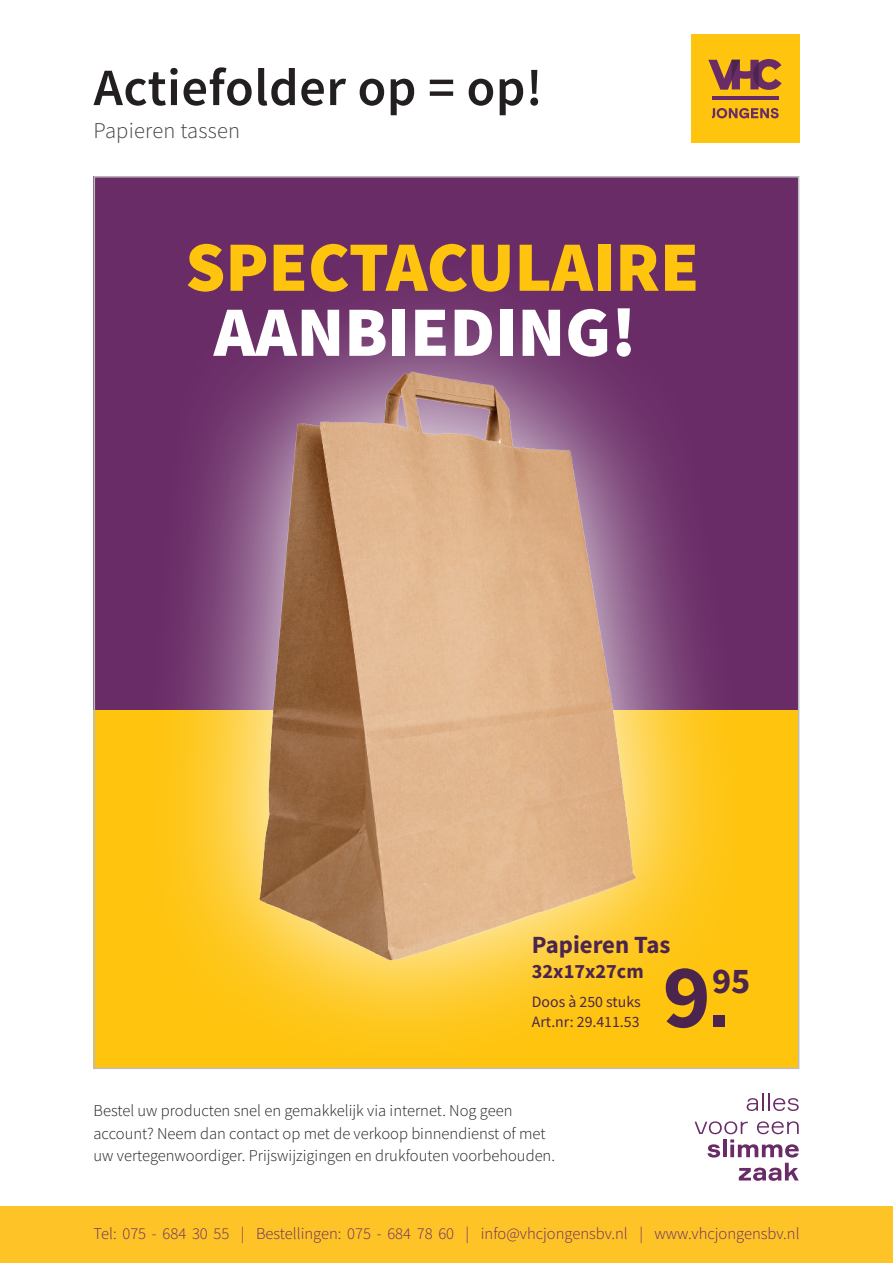
<style>
.page{position:relative;width:893px;height:1263px;background:#fff}
.page>*{position:absolute;margin:0;border:0;box-sizing:border-box;transform-origin:0 0}
.t1{font:700 90.75px "Source Sans Pro";color:#4b254e}
.t2{font:900 70.95px "Source Sans Pro";color:#fec40e}
.t3{font:900 70.95px "Source Sans Pro";color:#fff}
.t4{font:600 52.5px "Source Sans Pro";letter-spacing:.01em;color:#231f20}
.t5{font:700 36.3px "Source Sans Pro";color:#4b254e}
.t6{font:700 24.75px "Source Sans Pro";color:#4b254e}
.t7{font:300 22.5px "Source Sans Pro";letter-spacing:.01em;color:#404345}
.t8{font:700 20.25px "Source Sans Pro";color:#4b254e}
.t9{font:300 16.5px/22.5px "Source Sans Pro";color:#231f20}
.t10{font:300 16.5px "Source Sans Pro";color:#6a2c67}
.t11{font:15.75px/20.2px "Source Sans Pro";color:#4b254e}
</style>
<div class="page">
<div style="left:0;top:1206px;width:893px;height:57px;background:#fec427"></div>
<svg style="left:747px;top:1093px;width:52px;height:18px"></svg>
<svg style="left:695px;top:1121px;width:104px;height:36px"></svg>
<svg style="left:739px;top:1163px;width:60px;height:18px"></svg>
<div style="left:691px;top:34px;width:108px;height:109px;background:#fec40e"></div>
<hr style="left:712px;top:96px;width:66px;height:3px;background:#6a2c67">
<svg style="left:708px;top:59px;width:74px;height:31px"></svg>
<svg style="left:712px;top:108px;width:67px;height:10px"></svg>
<div style="left:94px;top:177px;width:705px;height:534px;background:#6a2c67"></div>
<div style="left:94px;top:711px;width:705px;height:358px;background:#fec40e"></div>
<svg style="left:139px;top:305px;width:613px;height:764px"></svg>
<img style="left:199px;top:346px;width:495px;height:633px">
<div style="left:713px;top:1015px;width:12px;height:12px;background:#4b254e"></div>
<h3 class="t4" style="left:94px;top:67px;width:450px">Actiefolder op = op!</h3>
<h3 class="t7" style="left:94px;top:121px;width:148px">Papieren tassen</h3>
<h2 class="t2" style="left:185px;top:225px;width:515px">SPECTACULAIRE</h2>
<h2 class="t3" style="left:214px;top:290px;width:424px">AANBIEDING!</h2>
<h3 class="t6" style="left:532px;top:935px;width:140px">Papieren Tas</h3>
<p class="t8" style="left:532px;top:963px;width:113px">32x17x27cm</p>
<p class="t11" style="left:532px;top:991px;width:110px">Doos à 250 stuks<br>Art.nr: 29.411.53</p>
<h1 class="t1" style="left:663px;top:961px;width:49px">9</h1>
<h3 class="t5" style="left:712px;top:967px;width:40px">95</h3>
<p class="t9" style="left:94px;top:1101px;width:463px">Bestel uw producten snel en gemakkelijk via internet. Nog geen account? Neem dan contact op met de verkoop binnendienst of met uw vertegenwoordiger. Prijswijzigingen en drukfouten voorbehouden.</p>
<p class="t10" style="left:94px;top:1226px;width:707px">Tel: 075 - 684 30 55 | Bestellingen: 075 - 684 78 60 | info@vhcjongensbv.nl | www.vhcjongensbv.nl</p>
</div>
